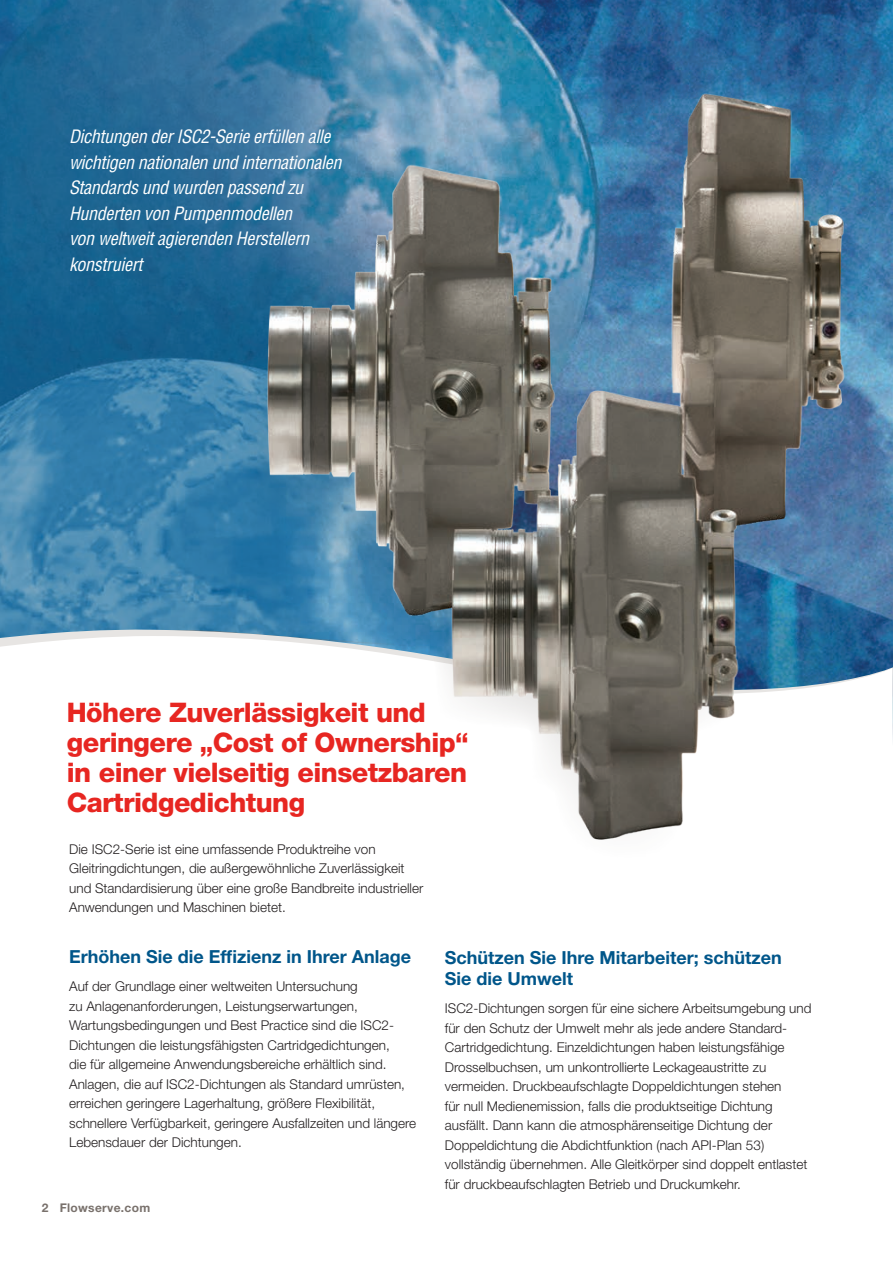
<style>
.page{position:relative;width:893px;height:1263px;background:#fff}
.page>*{position:absolute;margin:0;border:0;box-sizing:border-box;transform-origin:0 0}
.Headline_Level_1__re{font:800 27px/30px "Helvetica Neue LT Std";letter-spacing:-.02em;color:#e72621}
.Intro_copy{font:italic condensed 18px/25.5px "Helvetica LT Std";letter-spacing:-.02em;color:#fff}
.Body_copy{font:700 18px/21px "Helvetica Neue LT Std";color:#00568a}
.Subhead_Level_1__blu{font:700 18px "Helvetica Neue LT Std";color:#00568a}
.Body_copy-2{font:300 13.5px/19.5px "Helvetica Neue LT Std";color:#231f20}
.t1{font:700 12px "Helvetica Neue LT Std";letter-spacing:.025em;color:#79716c}
</style>
<div class="page">
<img style="left:448px;top:0;width:445px;height:61px">
<svg style="left:0;top:0;width:448px;height:628px;background:#2e739e"></svg>
<img style="left:87px;top:61px;width:806px;height:779px">
<p class="Intro_copy" style="left:69px;top:124px;width:274px">Dichtungen der ISC2-Serie erfüllen alle wichtigen nationalen und internationalen Standards und wurden passend zu Hunderten von Pumpenmodellen<br>von weltweit agierenden Herstellern konstruiert</p>
<p class="Headline_Level_1__re" style="left:67px;top:697px;width:403px">Höhere Zuverlässigkeit und geringere „Cost of Ownership“ in einer vielseitig einsetzbaren<br>Cartridgedichtung</p>
<p class="Body_copy-2" style="left:69px;top:839px;width:356px">Die ISC2-Serie ist eine umfassende Produktreihe von Gleitringdichtungen, die außergewöhnliche Zuverlässigkeit und Standardisierung über eine große Bandbreite industrieller Anwendungen und Maschinen bietet.</p>
<p class="Subhead_Level_1__blu" style="left:69px;top:945px;width:343px">Erhöhen Sie die Effizienz in Ihrer Anlage</p>
<p class="Body_copy-2" style="left:69px;top:976px;width:348px">Auf der Grundlage einer weltweiten Untersuchung<br>zu Anlagenanforderungen, Leistungserwartungen, Wartungsbedingungen und Best Practice sind die ISC2- Dichtungen die leistungsfähigsten Cartridgedichtungen,<br>die für allgemeine Anwendungsbereiche erhältlich sind.<br>Anlagen, die auf ISC2-Dichtungen als Standard umrüsten, erreichen geringere Lagerhaltung, größere Flexibilität, schnellere Verfügbarkeit, geringere Ausfallzeiten und längere Lebensdauer der Dichtungen.</p>
<p class="t1" style="left:42px;top:1201px;width:110px">2 Flowserve.com</p>
<p class="Body_copy" style="left:445px;top:947px;width:339px">Schützen Sie Ihre Mitarbeiter; schützen<br>Sie die Umwelt</p>
<p class="Body_copy-2" style="left:445px;top:998px;width:368px">ISC2-Dichtungen sorgen für eine sichere Arbeitsumgebung und für den Schutz der Umwelt mehr als jede andere Standard-Cartridgedichtung. Einzeldichtungen haben leistungsfähige Drosselbuchsen, um unkontrollierte Leckageaustritte zu vermeiden. Druckbeaufschlagte Doppeldichtungen stehen<br>für null Medienemission, falls die produktseitige Dichtung ausfällt. Dann kann die atmosphärenseitige Dichtung der Doppeldichtung die Abdichtfunktion (nach API-Plan 53) vollständig übernehmen. Alle Gleitkörper sind doppelt entlastet für druckbeaufschlagten Betrieb und Druckumkehr.</p>
</div>
